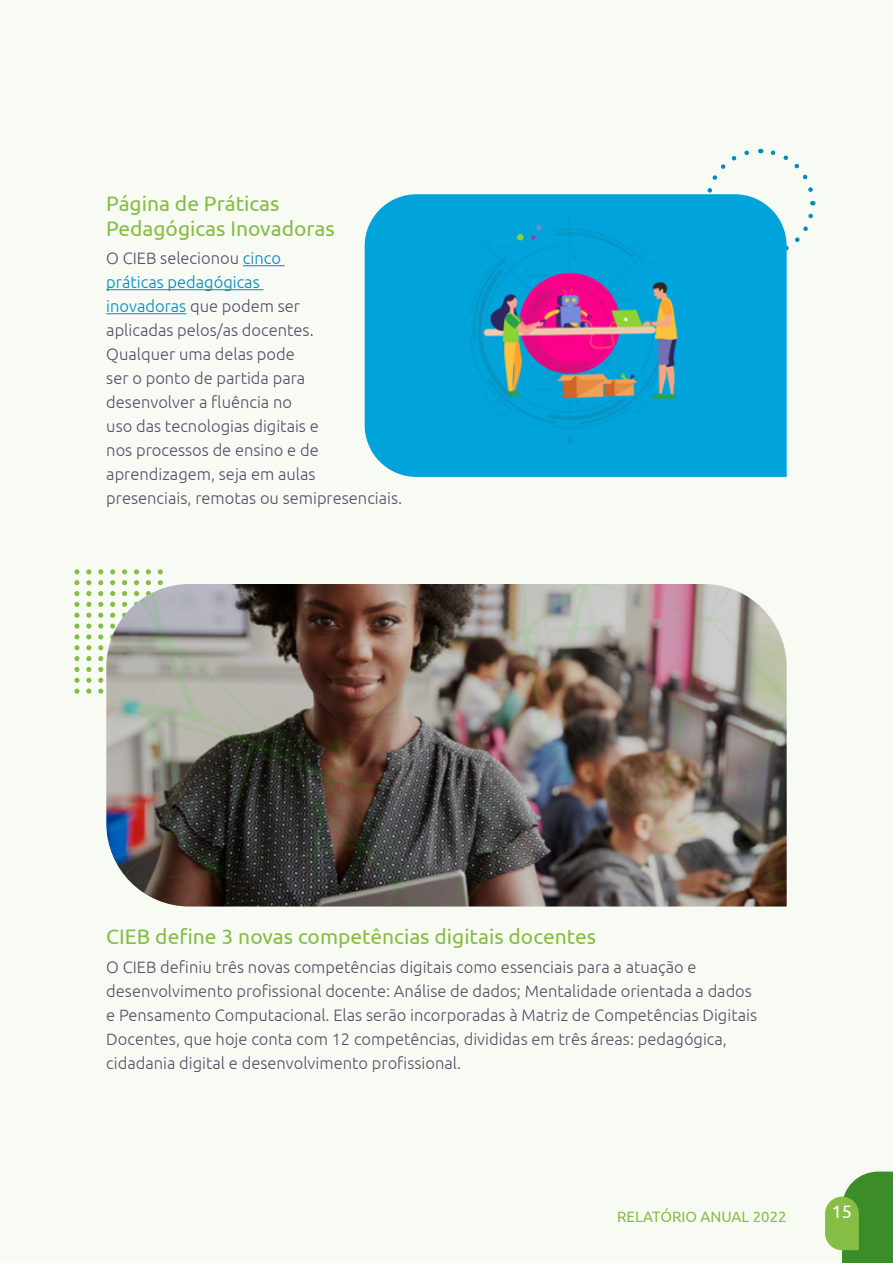
<style>
.page{position:relative;width:893px;height:1263px;background:#f8fbf4}
.page>*{position:absolute;margin:0;border:0;box-sizing:border-box;transform-origin:0 0}
.t1{font:21px/25.2px "Ubuntu";color:#86bd45}
.t2{font:18px "Ubuntu";color:#fff}
.t3{font:300 16.5px/24px "Ubuntu";color:#525166}
.t4{font:15px "Ubuntu";color:#86bd45}
.s1{color:#008bbc}
</style>
<div class="page">
<svg style="left:825px;top:1171px;width:68px;height:92px"></svg>
<svg style="left:787px;top:201px;width:29px;height:50px"></svg>
<svg style="left:760px;top:148px;width:53px;height:44px"></svg>
<svg style="left:707px;top:150px;width:42px;height:43px"></svg>
<svg style="left:74px;top:569px;width:6px;height:5px"></svg>
<svg style="left:86px;top:569px;width:5px;height:5px"></svg>
<svg style="left:98px;top:569px;width:5px;height:5px"></svg>
<svg style="left:110px;top:569px;width:5px;height:5px"></svg>
<svg style="left:122px;top:569px;width:5px;height:5px"></svg>
<svg style="left:134px;top:569px;width:5px;height:5px"></svg>
<svg style="left:146px;top:569px;width:5px;height:5px"></svg>
<svg style="left:158px;top:569px;width:5px;height:5px"></svg>
<svg style="left:74px;top:580px;width:6px;height:5px"></svg>
<svg style="left:86px;top:580px;width:5px;height:5px"></svg>
<svg style="left:98px;top:580px;width:5px;height:5px"></svg>
<svg style="left:110px;top:580px;width:5px;height:4px"></svg>
<svg style="left:122px;top:580px;width:5px;height:4px"></svg>
<svg style="left:134px;top:580px;width:5px;height:4px"></svg>
<svg style="left:146px;top:580px;width:5px;height:4px"></svg>
<svg style="left:158px;top:580px;width:5px;height:4px"></svg>
<svg style="left:74px;top:591px;width:6px;height:5px"></svg>
<svg style="left:86px;top:591px;width:5px;height:5px"></svg>
<svg style="left:98px;top:591px;width:5px;height:5px"></svg>
<svg style="left:74px;top:602px;width:6px;height:5px"></svg>
<svg style="left:86px;top:602px;width:5px;height:5px"></svg>
<svg style="left:98px;top:602px;width:5px;height:5px"></svg>
<svg style="left:74px;top:613px;width:6px;height:26px"></svg>
<svg style="left:86px;top:613px;width:5px;height:26px"></svg>
<svg style="left:98px;top:613px;width:5px;height:26px"></svg>
<svg style="left:74px;top:645px;width:6px;height:5px"></svg>
<svg style="left:86px;top:645px;width:5px;height:5px"></svg>
<svg style="left:98px;top:645px;width:5px;height:5px"></svg>
<svg style="left:74px;top:656px;width:6px;height:5px"></svg>
<svg style="left:86px;top:656px;width:5px;height:5px"></svg>
<svg style="left:98px;top:656px;width:5px;height:5px"></svg>
<svg style="left:74px;top:667px;width:6px;height:5px"></svg>
<svg style="left:86px;top:667px;width:5px;height:5px"></svg>
<svg style="left:98px;top:667px;width:5px;height:5px"></svg>
<svg style="left:74px;top:678px;width:6px;height:16px"></svg>
<svg style="left:86px;top:678px;width:5px;height:16px"></svg>
<svg style="left:98px;top:678px;width:5px;height:16px"></svg>
<hr style="left:243px;top:265px;width:42px;height:1px;background:#008bbc">
<hr style="left:106px;top:289px;width:158px;height:1px;background:#008bbc">
<hr style="left:106px;top:313px;width:80px;height:1px;background:#008bbc">
<img style="left:365px;top:194px;width:422px;height:283px">
<img style="left:106px;top:584px;width:681px;height:322px">
<p class="t1" style="left:106px;top:190px;width:230px">Página de Práticas<br>Pedagógicas Inovadoras</p>
<p class="t3" style="left:106px;top:246px;width:297px">O CIEB selecionou <span class="s1">cinco<br>práticas pedagógicas<br>inovadoras</span> que podem ser<br>aplicadas pelos/as docentes.<br>Qualquer uma delas pode<br>ser o ponto de partida para<br>desenvolver a fluência no<br>uso das tecnologias digitais e<br>nos processos de ensino e de aprendizagem, seja em aulas presenciais, remotas ou semipresenciais.</p>
<p class="t1" style="left:106px;top:924px;width:491px">CIEB define 3 novas competências digitais docentes</p>
<p class="t3" style="left:106px;top:954px;width:652px">O CIEB definiu três novas competências digitais como essenciais para a atuação e desenvolvimento profissional docente: Análise de dados; Mentalidade orientada a dados e Pensamento Computacional. Elas serão incorporadas à Matriz de Competências Digitais Docentes, que hoje conta com 12 competências, divididas em três áreas: pedagógica, cidadania digital e desenvolvimento profissional.</p>
<p class="t4" style="left:617px;top:1207px;width:171px">RELATÓRIO ANUAL 2022</p>
<p class="t2" style="left:832px;top:1200px;width:22px">15</p>
</div>
